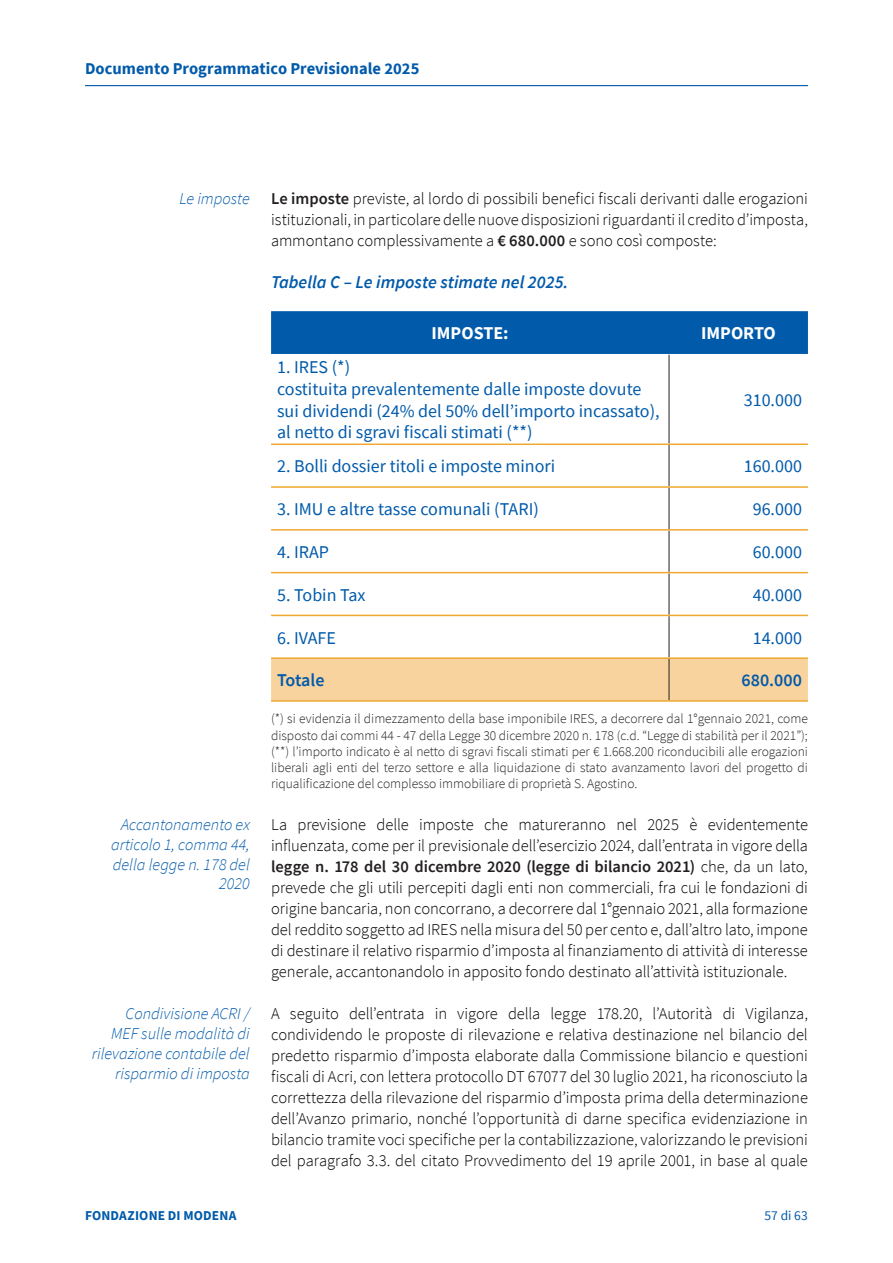
<style>
.page{position:relative;width:893px;height:1263px;background:#fff}
.page>*{position:absolute;margin:0;border:0;box-sizing:border-box;transform-origin:0 0}
.testo_tabella{font:18px/21.6px "Source Sans Pro";color:#015aaa}
.t1{font:italic 600 18px "Source Sans Pro";color:#015aaa}
.titolo_tabella{font:700 18px "Source Sans Pro";color:#fff}
.testo_sb_tabella{font:600 18px "Source Sans Pro";color:#015aaa}
.testo_sb_tabella-2{font:18px "Source Sans Pro";color:#015aaa}
.testo{font:300 16.5px/21px "Source Sans Pro";letter-spacing:-.005em;color:#000001;text-align:justify}
.rettangolo_fuori{font:italic 300 16.5px/19.8px "Source Sans Pro";color:#015aaa;text-align:right}
.t2{font:700 16.5px "Source Sans Pro";color:#015aaa}
.es_tabella{font:300 13.5px/16.2px "Source Sans Pro";color:#231f20}
.t3{font:700 13.5px "Source Sans Pro";letter-spacing:.01em;color:#015aaa}
.t4{font:13.5px "Source Sans Pro";color:#015aaa}
.s1{font-weight:600;color:#231f20}
</style>
<div class="page">
<hr style="left:85px;top:85px;width:723px;height:1px;background:#015aaa">
<div style="left:271px;top:311px;width:537px;height:43px;background:#015aaa"></div>
<svg style="left:271px;top:445px;width:537px;height:212px"></svg>
<div style="left:271px;top:659px;width:537px;height:41px;background:#f9d39d"></div>
<hr style="left:669px;top:355px;width:1px;height:88px;background:#231f20">
<hr style="left:669px;top:445px;width:1px;height:41px;background:#231f20">
<hr style="left:669px;top:488px;width:1px;height:41px;background:#231f20">
<hr style="left:669px;top:531px;width:1px;height:41px;background:#231f20">
<hr style="left:669px;top:573px;width:1px;height:42px;background:#231f20">
<hr style="left:669px;top:616px;width:1px;height:41px;background:#231f20">
<hr style="left:669px;top:659px;width:1px;height:41px;background:#231f20">
<hr style="left:271px;top:443px;width:398px;height:2px;background:#efa830">
<hr style="left:669px;top:443px;width:139px;height:2px;background:#efa830">
<hr style="left:271px;top:486px;width:398px;height:2px;background:#efa830">
<hr style="left:669px;top:486px;width:139px;height:2px;background:#efa830">
<hr style="left:271px;top:529px;width:398px;height:2px;background:#efa830">
<hr style="left:669px;top:529px;width:139px;height:2px;background:#efa830">
<hr style="left:271px;top:572px;width:398px;height:1px;background:#efa830">
<hr style="left:669px;top:572px;width:139px;height:1px;background:#efa830">
<hr style="left:271px;top:615px;width:398px;height:1px;background:#efa830">
<hr style="left:669px;top:615px;width:139px;height:1px;background:#efa830">
<hr style="left:271px;top:657px;width:398px;height:2px;background:#efa830">
<hr style="left:669px;top:657px;width:139px;height:2px;background:#efa830">
<hr style="left:271px;top:700px;width:398px;height:2px;background:#efa830">
<hr style="left:669px;top:700px;width:139px;height:2px;background:#efa830">
<p class="t2" style="left:85px;top:58px;width:336px">Documento Programmatico Previsionale 2025</p>
<p class="rettangolo_fuori" style="left:179px;top:188px;width:72px">Le imposte</p>
<p class="rettangolo_fuori" style="left:111px;top:814px;width:140px">Accantonamento ex articolo 1, comma 44, della legge n. 178 del<br>2020</p>
<p class="rettangolo_fuori" style="left:92px;top:1004px;width:159px">Condivisione ACRI /<br>MEF sulle modalità di rilevazione contabile del risparmio di imposta</p>
<p class="testo" style="left:271px;top:188px;width:538px"><span class="s1">Le imposte</span> previste, al lordo di possibili benefici fiscali derivanti dalle erogazioni istituzionali, in particolare delle nuove disposizioni riguardanti il credito d’imposta, ammontano complessivamente a <span class="s1">€ 680.000</span> e sono così composte:</p>
<p class="t1" style="left:271px;top:271px;width:299px">Tabella C – Le imposte stimate nel 2025.</p>
<p class="titolo_tabella" style="left:431px;top:321px;width:79px">IMPOSTE:</p>
<p class="titolo_tabella" style="left:701px;top:321px;width:76px">IMPORTO</p>
<p class="testo_tabella" style="left:277px;top:357px;width:75px">1. IRES (*)</p>
<p class="testo_tabella" style="left:277px;top:378px;width:384px">costituita prevalentemente dalle imposte dovute sui dividendi (24% del 50% dell’importo incassato), al netto di sgravi fiscali stimati (**)</p>
<p class="testo_tabella" style="left:744px;top:389px;width:60px">310.000</p>
<p class="testo_tabella" style="left:277px;top:455px;width:280px">2. Bolli dossier titoli e imposte minori</p>
<p class="testo_tabella" style="left:744px;top:455px;width:60px">160.000</p>
<p class="testo_tabella" style="left:277px;top:498px;width:263px">3. IMU e altre tasse comunali (TARI)</p>
<p class="testo_tabella" style="left:753px;top:498px;width:51px">96.000</p>
<p class="testo_tabella" style="left:277px;top:541px;width:53px">4. IRAP</p>
<p class="testo_tabella" style="left:753px;top:541px;width:51px">60.000</p>
<p class="testo_tabella" style="left:277px;top:584px;width:90px">5. Tobin Tax</p>
<p class="testo_tabella" style="left:753px;top:584px;width:51px">40.000</p>
<p class="testo_sb_tabella-2" style="left:277px;top:626px;width:60px">6. IVAFE</p>
<p class="testo_tabella" style="left:753px;top:627px;width:51px">14.000</p>
<p class="testo_sb_tabella" style="left:277px;top:668px;width:49px">Totale</p>
<p class="testo_sb_tabella" style="left:742px;top:668px;width:62px">680.000</p>
<p class="es_tabella" style="left:271px;top:711px;width:538px">(*) si evidenzia il dimezzamento della base imponibile IRES, a decorrere dal 1°gennaio 2021, come disposto dai commi 44 - 47 della Legge 30 dicembre 2020 n. 178 (c.d. “Legge di stabilità per il 2021”);</p>
<p class="es_tabella" style="left:271px;top:743px;width:538px;text-align:justify">(**) l’importo indicato è al netto di sgravi fiscali stimati per € 1.668.200 riconducibili alle erogazioni liberali agli enti del terzo settore e alla liquidazione di stato avanzamento lavori del progetto di riqualificazione del complesso immobiliare di proprietà S. Agostino.</p>
<p class="testo" style="left:271px;top:814px;width:538px">La previsione delle imposte che matureranno nel 2025 è evidentemente influenzata, come per il previsionale dell’esercizio 2024, dall’entrata in vigore della <span class="s1">legge n. 178 del 30 dicembre 2020 (legge di bilancio 2021)</span> che, da un lato, prevede che gli utili percepiti dagli enti non commerciali, fra cui le fondazioni di origine bancaria, non concorrano, a decorrere dal 1°gennaio 2021, alla formazione del reddito soggetto ad IRES nella misura del 50 per cento e, dall’altro lato, impone di destinare il relativo risparmio d’imposta al finanziamento di attività di interesse generale, accantonandolo in apposito fondo destinato all’attività istituzionale.</p>
<p class="testo" style="left:271px;top:1003px;width:538px">A seguito dell’entrata in vigore della legge 178.20, l’Autorità di Vigilanza, condividendo le proposte di rilevazione e relativa destinazione nel bilancio del predetto risparmio d’imposta elaborate dalla Commissione bilancio e questioni fiscali di Acri, con lettera protocollo DT 67077 del 30 luglio 2021, ha riconosciuto la correttezza della rilevazione del risparmio d’imposta prima della determinazione dell’Avanzo primario, nonché l’opportunità di darne specifica evidenziazione in bilancio tramite voci specifiche per la contabilizzazione, valorizzando le previsioni del paragrafo 3.3. del citato Provvedimento del 19 aprile 2001, in base al quale</p>
<p class="t3" style="left:85px;top:1207px;width:153px">FONDAZIONE DI MODENA</p>
<p class="t4" style="left:764px;top:1207px;width:45px">57 di 63</p>
</div>
